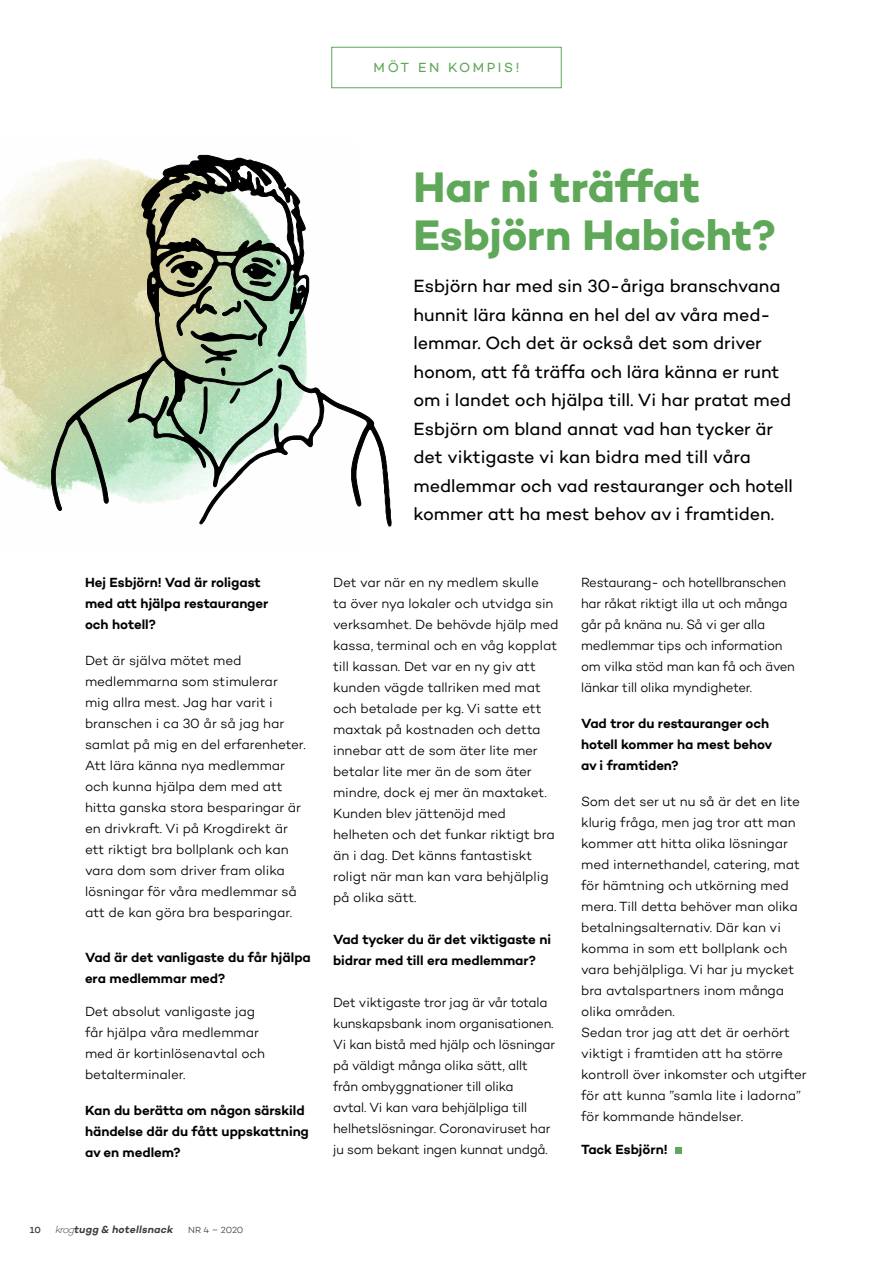
<style>
.page{position:relative;width:893px;height:1263px;background:#fff}
.page>*{position:absolute;margin:0;border:0;box-sizing:border-box;transform-origin:0 0}
.t1{font:700 43.5px/47.8px "Campton";color:#5fa859}
.t2{font:18px/28.5px "Campton";letter-spacing:-.005em;color:#000}
.t3{font:300 13.5px/21px "Campton";letter-spacing:-.01em;color:#000}
.t4{font:600 13.5px/21px "Campton";letter-spacing:-.005em;color:#000}
.t5{font:13.5px "Campton";letter-spacing:.19em;color:#5fa859}
.t6{font:italic 600 10.5px "Campton";letter-spacing:.025em;color:#3c3c3b}
.t7{font:300 9px "Campton";letter-spacing:-.015em;color:#3c3c3b}
.t8{font:500 9px "Campton";color:#3c3c3b}
.s1{font-weight:200}
</style>
<div class="page">
<img style="left:0;top:168px;width:51px;height:322px">
<svg style="left:675px;top:1148px;width:6px;height:6px"></svg>
<div style="left:331px;top:47px;width:231px;height:41px;border:1px solid #5fa859"></div>
<svg style="left:51px;top:154px;width:255px;height:357px;background:#bac0a2"></svg>
<svg style="left:165px;top:237px;width:227px;height:290px"></svg>
<p class="t5" style="left:374px;top:59px;width:147px">MÖT EN KOMPIS!</p>
<p class="t4" style="left:85px;top:572px;width:185px">Hej Esbjörn! Vad är roligast med att hjälpa restauranger och hotell?</p>
<p class="t3" style="left:85px;top:650px;width:222px">Det är själva mötet med medlemmarna som stimulerar<br>mig allra mest. Jag har varit i branschen i ca 30 år så jag har samlat på mig en del erfarenheter.<br>Att lära känna nya medlemmar och kunna hjälpa dem med att hitta ganska stora besparingar är en drivkraft. Vi på Krogdirekt är ett riktigt bra bollplank och kan vara dom som driver fram olika lösningar för våra medlemmar så att de kan göra bra besparingar.</p>
<p class="t4" style="left:85px;top:947px;width:227px">Vad är det vanligaste du får hjälpa era medlemmar med?</p>
<p class="t3" style="left:85px;top:1001px;width:182px">Det absolut vanligaste jag får hjälpa våra medlemmar med är kortinlösenavtal och betalterminaler.</p>
<p class="t4" style="left:85px;top:1100px;width:225px">Kan du berätta om någon särskild händelse där du fått uppskattning av en medlem?</p>
<h1 class="t1" style="left:413px;top:163px;width:364px">Har ni träffat<br>Esbjörn Habicht?</h1>
<p class="t2" style="left:413px;top:271px;width:381px">Esbjörn har med sin 30-åriga branschvana hunnit lära känna en hel del av våra med&shy;lemmar. Och det är också det som driver honom, att få träffa och lära känna er runt om i landet och hjälpa till. Vi har pratat med Esbjörn om bland annat vad han tycker är det viktigaste vi kan bidra med till våra medlemmar och vad restauranger och hotell kommer att ha mest behov av i framtiden.</p>
<p class="t3" style="left:333px;top:572px;width:227px">Det var när en ny medlem skulle<br>ta över nya lokaler och utvidga sin verksamhet. De behövde hjälp med kassa, terminal och en våg kopplat till kassan. Det var en ny giv att kunden vägde tallriken med mat och betalade per kg. Vi satte ett maxtak på kostnaden och detta innebar att de som äter lite mer betalar lite mer än de som äter mindre, dock ej mer än maxtaket.<br>Kunden blev jättenöjd med helheten och det funkar riktigt bra än i dag. Det känns fantastiskt roligt när man kan vara behjälplig på olika sätt.</p>
<p class="t4" style="left:333px;top:929px;width:219px">Vad tycker du är det viktigaste ni bidrar med till era medlemmar?</p>
<p class="t3" style="left:333px;top:992px;width:223px">Det viktigaste tror jag är vår totala kunskapsbank inom organisationen.<br>Vi kan bistå med hjälp och lösningar på väldigt många olika sätt, allt från ombyggnationer till olika<br>avtal. Vi kan vara behjälpliga till helhetslösningar. Coronaviruset har ju som bekant ingen kunnat undgå.</p>
<p class="t3" style="left:581px;top:572px;width:215px">Restaurang- och hotellbranschen har råkat riktigt illa ut och många går på knäna nu. Så vi ger alla medlemmar tips och information om vilka stöd man kan få och även länkar till olika myndigheter.</p>
<p class="t4" style="left:581px;top:713px;width:193px">Vad tror du restauranger och hotell kommer ha mest behov av i framtiden?</p>
<p class="t3" style="left:581px;top:791px;width:227px">Som det ser ut nu så är det en lite klurig fråga, men jag tror att man kommer att hitta olika lösningar med internethandel, catering, mat för hämtning och utkörning med mera. Till detta behöver man olika betalningsalternativ. Där kan vi komma in som ett bollplank och vara behjälpliga. Vi har ju mycket bra avtalspartners inom många olika områden.<br>Sedan tror jag att det är oerhört viktigt i framtiden att ha större kontroll över inkomster och utgifter för att kunna ”samla lite i ladorna” för kommande händelser.</p>
<p class="t4" style="left:581px;top:1139px;width:88px">Tack Esbjörn!</p>
<p class="t8" style="left:30px;top:1224px;width:12px">10</p>
<p class="t6" style="left:55px;top:1223px;width:119px"><span class="s1">krog</span> tugg &amp; hotellsnack</p>
<p class="t7" style="left:188px;top:1225px;width:57px">NR 4 – 2020</p>
</div>
